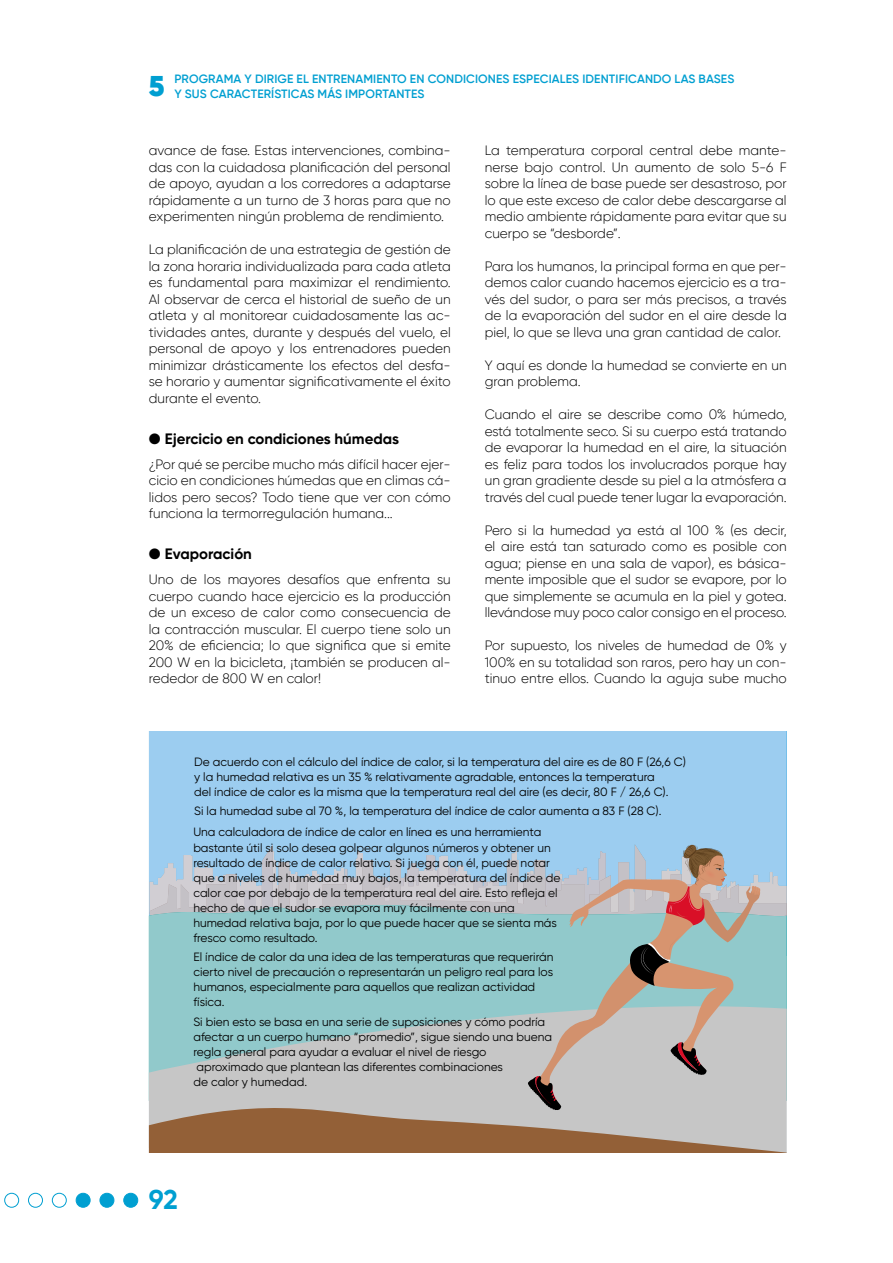
<style>
.page{position:relative;width:893px;height:1263px;background:#fff}
.page>*{position:absolute;margin:0;border:0;box-sizing:border-box;transform-origin:0 0}
.t1{font:900 28.5px "Gilroy";color:#009fd1}
.t2{font:700 27px "Gilroy";color:#009fd1}
.t3{font:700 15px "Gilroy";color:#000}
.t4{font:300 13.5px/16.5px "Gilroy";color:#000;text-align:justify}
.t5{font:12px/15px "Gilroy";color:#000}
.t6{font:600 12px "Gilroy";letter-spacing:.01em;color:#009fd1}
</style>
<div class="page">
<div style="left:4px;top:1193px;width:15px;height:15px;border:1px solid #009fd1;border-radius:50%"></div>
<div style="left:28px;top:1193px;width:15px;height:15px;border:1px solid #009fd1;border-radius:50%"></div>
<div style="left:52px;top:1193px;width:15px;height:15px;border:1px solid #009fd1;border-radius:50%"></div>
<div style="left:76px;top:1193px;width:14px;height:14px;background:#009fd1;border-radius:50%"></div>
<div style="left:76px;top:1193px;width:15px;height:15px;border:1px solid #009fd1;border-radius:50%"></div>
<div style="left:100px;top:1193px;width:14px;height:14px;background:#009fd1;border-radius:50%"></div>
<div style="left:99px;top:1193px;width:15px;height:15px;border:1px solid #009fd1;border-radius:50%"></div>
<div style="left:124px;top:1193px;width:14px;height:14px;background:#009fd1;border-radius:50%"></div>
<div style="left:123px;top:1193px;width:15px;height:15px;border:1px solid #009fd1;border-radius:50%"></div>
<div style="left:149px;top:731px;width:638px;height:112px;background:#9ccdf0"></div>
<svg style="left:149px;top:843px;width:638px;height:309px;background:#aababa"></svg>
<p class="t6" style="left:174px;top:71px;width:561px">PROGRAMA Y DIRIGE EL ENTRENAMIENTO EN CONDICIONES ESPECIALES IDENTIFICANDO LAS BASES</p>
<h1 class="t1" style="left:149px;top:68px;width:17px">5</h1>
<p class="t6" style="left:174px;top:86px;width:252px">Y SUS CARACTERÍSTICAS MÁS IMPORTANTES</p>
<p class="t4" style="left:149px;top:142px;width:303px">avance de fase. Estas intervenciones, combina&shy;das con la cuidadosa planificación del personal de apoyo, ayudan a los corredores a adaptarse rápidamente a un turno de 3 horas para que no experimenten ningún problema de rendimiento.</p>
<p class="t4" style="left:149px;top:241px;width:303px">La planificación de una estrategia de gestión de la zona horaria individualizada para cada atleta es fundamental para maximizar el rendimiento.<br>Al observar de cerca el historial de sueño de un atleta y al monitorear cuidadosamente las ac&shy;tividades antes, durante y después del vuelo, el personal de apoyo y los entrenadores pueden minimizar drásticamente los efectos del desfa&shy;se horario y aumentar significativamente el éxito durante el evento.</p>
<p class="t3" style="left:149px;top:429px;width:252px">● Ejercicio en condiciones húmedas</p>
<p class="t4" style="left:149px;top:455px;width:303px">¿Por qué se percibe mucho más difícil hacer ejer&shy;cicio en condiciones húmedas que en climas cá&shy;lidos pero secos? Todo tiene que ver con cómo funciona la termorregulación humana...</p>
<p class="t3" style="left:149px;top:545px;width:105px">● Evaporación</p>
<p class="t4" style="left:149px;top:571px;width:303px">Uno de los mayores desafíos que enfrenta su cuerpo cuando hace ejercicio es la producción de un exceso de calor como consecuencia de la contracción muscular. El cuerpo tiene solo un 20% de eficiencia; lo que significa que si emite 200 W en la bicicleta, ¡también se producen al&shy;rededor de 800 W en calor!</p>
<p class="t4" style="left:485px;top:142px;width:303px">La temperatura corporal central debe mante&shy;nerse bajo control. Un aumento de solo 5-6 F sobre la línea de base puede ser desastroso, por lo que este exceso de calor debe descargarse al medio ambiente rápidamente para evitar que su cuerpo se “desborde”.</p>
<p class="t4" style="left:485px;top:257px;width:303px">Para los humanos, la principal forma en que per&shy;demos calor cuando hacemos ejercicio es a tra&shy;vés del sudor, o para ser más precisos, a través de la evaporación del sudor en el aire desde la piel, lo que se lleva una gran cantidad de calor.</p>
<p class="t4" style="left:485px;top:356px;width:303px">Y aquí es donde la humedad se convierte en un gran problema.</p>
<p class="t4" style="left:485px;top:406px;width:303px">Cuando el aire se describe como 0% húmedo, está totalmente seco. Si su cuerpo está tratando de evaporar la humedad en el aire, la situación es feliz para todos los involucrados porque hay un gran gradiente desde su piel a la atmósfera a través del cual puede tener lugar la evaporación.</p>
<p class="t4" style="left:485px;top:521px;width:303px">Pero si la humedad ya está al 100 % (es decir, el aire está tan saturado como es posible con agua; piense en una sala de vapor), es básica&shy;mente imposible que el sudor se evapore, por lo que simplemente se acumula en la piel y gotea. llevándose muy poco calor consigo en el proceso.</p>
<p class="t4" style="left:485px;top:637px;width:303px">Por supuesto, los niveles de humedad de 0% y 100% en su totalidad son raros, pero hay un con&shy;tinuo entre ellos. Cuando la aguja sube mucho</p>
<p class="t5" style="left:194px;top:754px;width:493px">De acuerdo con el cálculo del índice de calor, si la temperatura del aire es de 80 F (26,6 C) y la humedad relativa es un 35 % relativamente agradable, entonces la temperatura<br>del índice de calor es la misma que la temperatura real del aire (es decir, 80 F / 26,6 C).</p>
<p class="t5" style="left:193px;top:800px;width:470px;line-height:21.5px">Si la humedad sube al 70 %, la temperatura del índice de calor aumenta a 83 F (28 C).<br>Una calculadora de índice de calor en línea es una herramienta</p>
<p class="t5" style="left:193px;top:840px;width:368px">bastante útil si solo desea golpear algunos números y obtener un resultado de índice de calor relativo. Si juega con él, puede notar que a niveles de humedad muy bajos, la temperatura del índice de calor cae por debajo de la temperatura real del aire. Esto refleja el hecho de que el sudor se evapora muy fácilmente con una humedad relativa baja, por lo que puede hacer que se sienta más fresco como resultado.</p>
<p class="t5" style="left:193px;top:949px;width:362px">El índice de calor da una idea de las temperaturas que requerirán cierto nivel de precaución o representarán un peligro real para los humanos, especialmente para aquellos que realizan actividad física.</p>
<p class="t5" style="left:193px;top:1014px;width:360px">Si bien esto se basa en una serie de suposiciones y cómo podría afectar a un cuerpo humano “promedio”, sigue siendo una buena regla general para ayudar a evaluar el nivel de riesgo aproximado que plantean las diferentes combinaciones<br>de calor y humedad.</p>
<h2 class="t2" style="left:149px;top:1183px;width:30px">92</h2>
</div>
